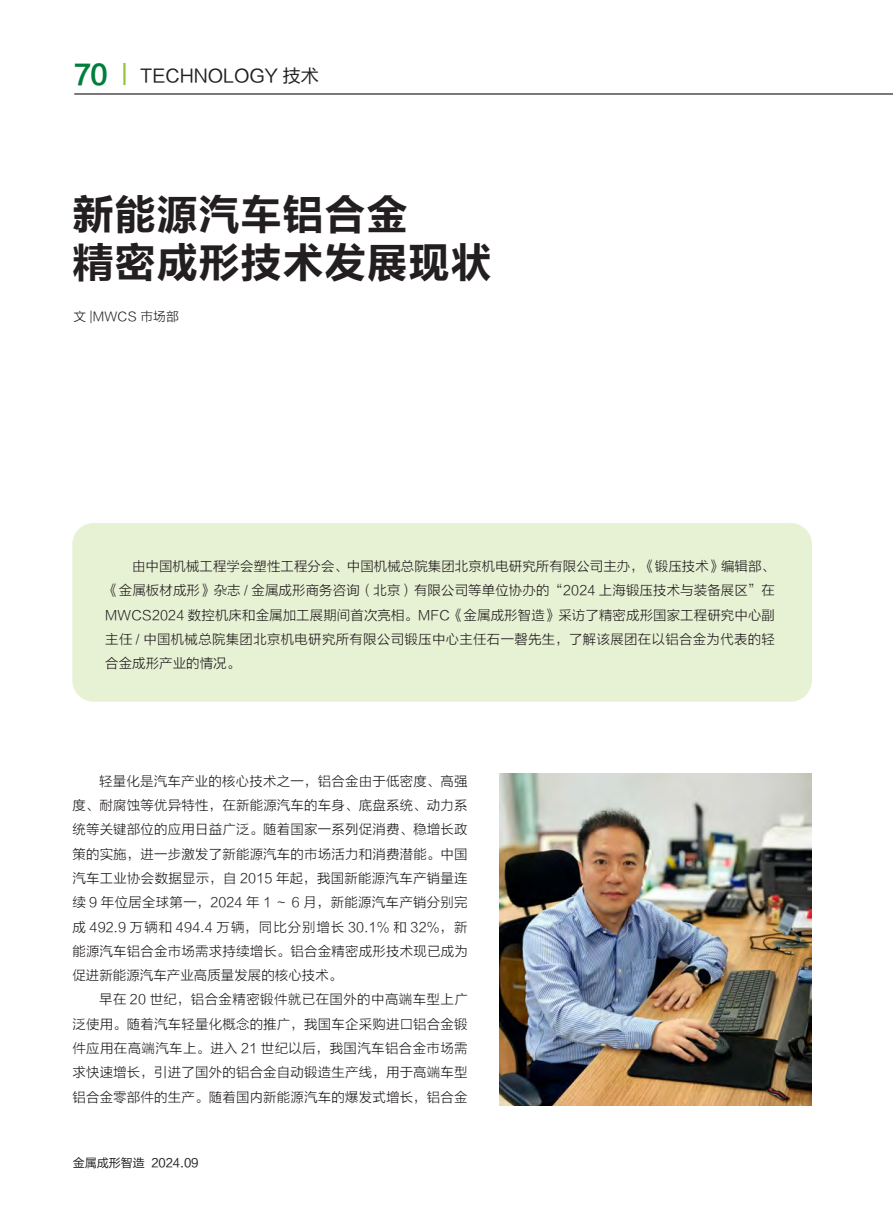
<style>
.page{position:relative;width:893px;height:1212px;background:#fff}
.page>*{position:absolute;margin:0;border:0;box-sizing:border-box;transform-origin:0 0}
.mfc-大标题{font:42px "FZLTCHJW GB1 0";color:#231f20}
.t1{font:18px "FZLTHK GBK1 0";color:#231f20}
.mfc内文_细黑{font:13.5px/24.3px "FZLTXHK";letter-spacing:.01em;color:#231f20;text-align:justify}
.smf-文{font:12.75px "FZLTXHK";color:#231f20}
.t2{font:12px "FZLTHK GBK1 0";color:#231f20}
.s1{font-family:"FZLTCHJW GB1 0";font-size:27px;color:#007e3d}
</style>
<div class="page">
<hr style="left:74px;top:93px;width:819px;height:2px;background:#231f20">
<hr style="left:123px;top:63px;width:3px;height:22px;background:#92c73d">
<div style="left:72px;top:523px;width:740px;height:179px;background:#e7f1d4;border-radius:21px"></div>
<img style="left:500px;top:774px;width:312px;height:332px">
<h2 class="t1" style="left:74px;top:66px;width:247px"><span class="s1">70</span> TECHNOLOGY 技术</h2>
<p class="mfc-大标题" style="left:72px;top:191px;width:338px">新能源汽车铝合金</p>
<p class="mfc-大标题" style="left:72px;top:239px;width:422px">精密成形技术发展现状</p>
<p class="smf-文" style="left:73px;top:310px;width:107px">文 |MWCS 市场部</p>
<p class="mfc内文_细黑" style="left:105px;top:554px;width:671px;text-indent:27px">由中国机械工程学会塑性工程分会、中国机械总院集团北京机电研究所有限公司主办，《锻压技术》编辑部、《金属板材成形》杂志 / 金属成形商务咨询（北京）有限公司等单位协办的“2024 上海锻压技术与装备展区”在MWCS2024 数控机床和金属加工展期间首次亮相。MFC《金属成形智造》采访了精密成形国家工程研究中心副主任 / 中国机械总院集团北京机电研究所有限公司锻压中心主任石一磬先生，了解该展团在以铝合金为代表的轻合金成形产业的情况。</p>
<p class="mfc内文_细黑" style="left:72px;top:769px;width:397px;text-indent:27px">轻量化是汽车产业的核心技术之一，铝合金由于低密度、高强度、耐腐蚀等优异特性，在新能源汽车的车身、底盘系统、动力系统等关键部位的应用日益广泛。随着国家一系列促消费、稳增长政策的实施，进一步激发了新能源汽车的市场活力和消费潜能。中国汽车工业协会数据显示，自 2015 年起，我国新能源汽车产销量连续 9 年位居全球第一，2024 年 1 ～ 6 月，新能源汽车产销分别完成 492.9 万辆和 494.4 万辆，同比分别增长 30.1% 和 32%，新能源汽车铝合金市场需求持续增长。铝合金精密成形技术现已成为促进新能源汽车产业高质量发展的核心技术。</p>
<p class="mfc内文_细黑" style="left:72px;top:988px;width:397px;text-indent:27px">早在 20 世纪，铝合金精密锻件就已在国外的中高端车型上广泛使用。随着汽车轻量化概念的推广，我国车企采购进口铝合金锻件应用在高端汽车上。进入 21 世纪以后，我国汽车铝合金市场需求快速增长，引进了国外的铝合金自动锻造生产线，用于高端车型铝合金零部件的生产。随着国内新能源汽车的爆发式增长，铝合金</p>
<p class="t2" style="left:73px;top:1156px;width:127px">金属成形智造 2024.09</p>
</div>
